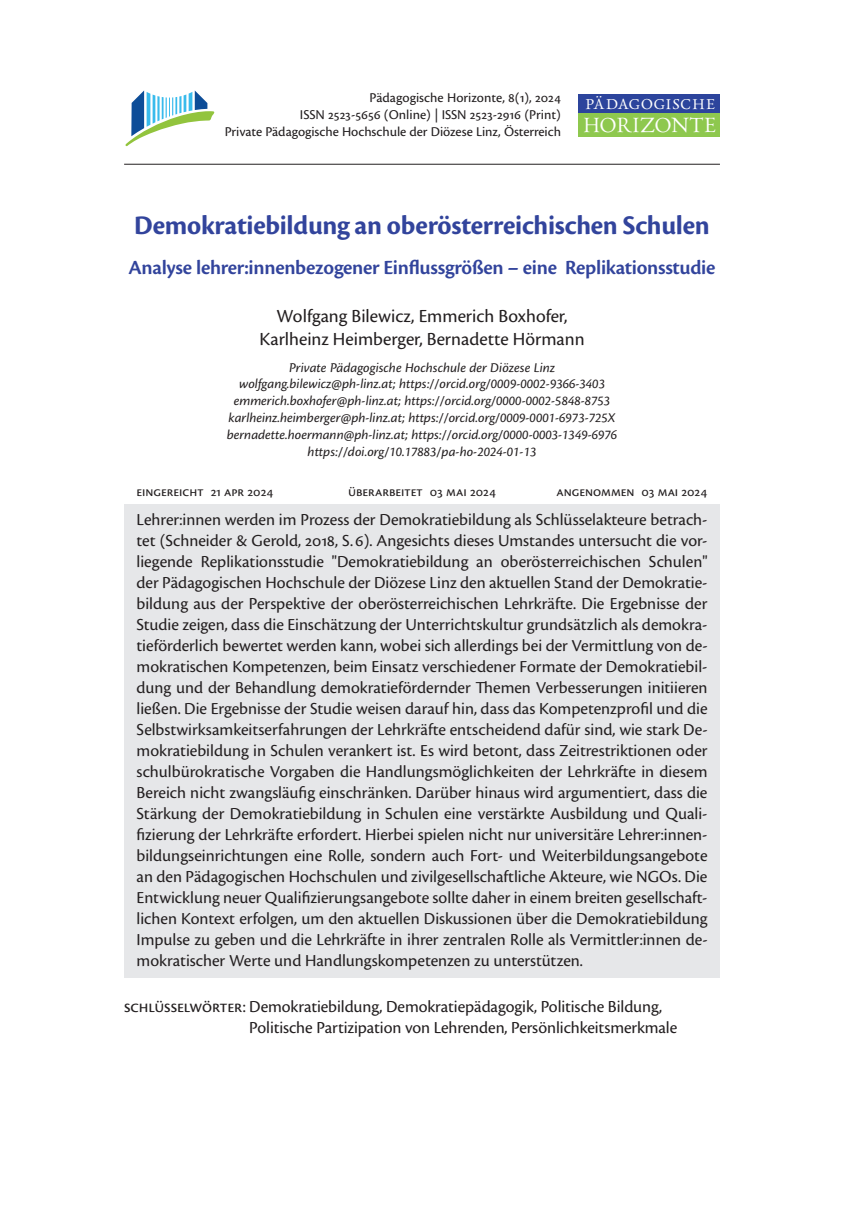
<style>
.page{position:relative;width:859px;height:1221px;background:#fff}
.page>*{position:absolute;margin:0;border:0;box-sizing:border-box;transform-origin:0 0}
.t1{font:28px "Cronos Pro Bold Subh";letter-spacing:-.01em;color:#32449c}
.t2{font:600 21px "Cronos Pro";letter-spacing:-.015em;color:#32449c}
.t3{font:20.47px "Neacademia Display TEST";letter-spacing:-.035em;color:#fff}
.t4{font:19.25px/23.1px "Cronos Pro";color:#231f20;text-align:center}
.t5{font:17.5px/21px "Cronos Pro";letter-spacing:-.005em;color:#231f20;text-align:justify}
.t6{font:16.97px "Neacademia Display TEST";letter-spacing:-.08em;color:#fff}
.t7{font:14px/16.8px "Cronos Pro Capt It";color:#231f20;text-align:center}
.t8{font:14px/16.8px "Cronos Pro Capt";letter-spacing:-.005em;color:#231f20;text-align:right}
</style>
<div class="page">
<hr style="left:124px;top:164px;width:595px;height:1px;background:#231f20">
<div style="left:578px;top:94px;width:141px;height:42px;background:#2c449c"></div>
<div style="left:578px;top:113px;width:141px;height:23px;background:#8ec84e"></div>
<svg style="left:125px;top:90px;width:90px;height:57px"></svg>
<div style="left:124px;top:503px;width:595px;height:474px;background:#e6e7e9"></div>
<p class="t8" style="left:224px;top:90px;width:338px">Pädagogische Horizonte, 8(1), 2024<br>ISSN 2523-5656 (Online) | ISSN 2523-2916 (Print)<br>Private Pädagogische Hochschule der Diözese Linz, Österreich</p>
<p class="t6" style="left:582px;top:90px;width:134px">pädagogische</p>
<p class="t3" style="left:582px;top:107px;width:135px">HORIZONTE</p>
<h1 class="t1" style="left:134px;top:209px;width:577px">Demokratiebildung an oberösterreichischen Schulen</h1>
<p class="t2" style="left:128px;top:255px;width:588px">Analyse lehrer:innenbezogener Einflussgrößen – eine Replikationsstudie</p>
<p class="t4" style="left:259px;top:304px;width:327px">Wolfgang Bilewicz, Emmerich Boxhofer,<br>Karlheinz Heimberger, Bernadette Hörmann</p>
<p class="t7" style="left:227px;top:359px;width:392px">Private Pädagogische Hochschule der Diözese Linz wolfgang.bilewicz@ph-linz.at; https://orcid.org/0009-0002-9366-3403 emmerich.boxhofer@ph-linz.at; https://orcid.org/0000-0002-5848-8753 karlheinz.heimberger@ph-linz.at; https://orcid.org/0009-0001-6973-725X bernadette.hoermann@ph-linz.at; https://orcid.org/0000-0003-1349-6976 https://doi.org/10.17883/pa-ho-2024-01-13</p>
<p class="t8" style="left:136px;top:483px;width:138px">Eingereicht 21 Apr 2024</p>
<p class="t8" style="left:348px;top:483px;width:149px">überarbeitet 03 Mai 2024</p>
<p class="t8" style="left:556px;top:483px;width:152px">angenommen 03 Mai 2024</p>
<p class="t5" style="left:136px;top:509px;width:572px">Lehrer:innen werden im Prozess der Demokratiebildung als Schlüsselakteure betrach&shy;tet (Schneider &amp; Gerold, 2018, S. 6). Angesichts dieses Umstandes untersucht die vor&shy;liegende Replikationsstudie "Demokratiebildung an oberösterreichischen Schulen" der Pädagogischen Hochschule der Diözese Linz den aktuellen Stand der Demokratie&shy;bildung aus der Perspektive der oberösterreichischen Lehrkräfte. Die Ergebnisse der Studie zeigen, dass die Einschätzung der Unterrichtskultur grundsätzlich als demokra&shy;tieförderlich bewertet werden kann, wobei sich allerdings bei der Vermittlung von de&shy;mokratischen Kompetenzen, beim Einsatz verschiedener Formate der Demokratiebil&shy;dung und der Behandlung demokratiefördernder Themen Verbesserungen initiieren ließen. Die Ergebnisse der Studie weisen darauf hin, dass das Kompetenzprofil und die Selbstwirksamkeitserfahrungen der Lehrkräfte entscheidend dafür sind, wie stark De&shy;mokratiebildung in Schulen verankert ist. Es wird betont, dass Zeitrestriktionen oder schulbürokratische Vorgaben die Handlungsmöglichkeiten der Lehrkräfte in diesem Bereich nicht zwangsläufig einschränken. Darüber hinaus wird argumentiert, dass die Stärkung der Demokratiebildung in Schulen eine verstärkte Ausbildung und Quali&shy;fizierung der Lehrkräfte erfordert. Hierbei spielen nicht nur universitäre Lehrer:innen&shy;bildungseinrichtungen eine Rolle, sondern auch Fort- und Weiterbildungsangebote an den Pädagogischen Hochschulen und zivilgesellschaftliche Akteure, wie NGOs. Die Entwicklung neuer Qualifizierungsangebote sollte daher in einem breiten gesellschaft&shy;lichen Kontext erfolgen, um den aktuellen Diskussionen über die Demokratiebildung Impulse zu geben und die Lehrkräfte in ihrer zentralen Rolle als Vermittler:innen de&shy;mokratischer Werte und Handlungskompetenzen zu unterstützen.</p>
<p class="t5" style="left:249px;top:995px;width:429px;text-indent:-125px">Schlüsselwörter: Demokratiebildung, Demokratiepädagogik, Politische Bildung,<br>Politische Partizipation von Lehrenden, Persönlichkeitsmerkmale</p>
</div>
